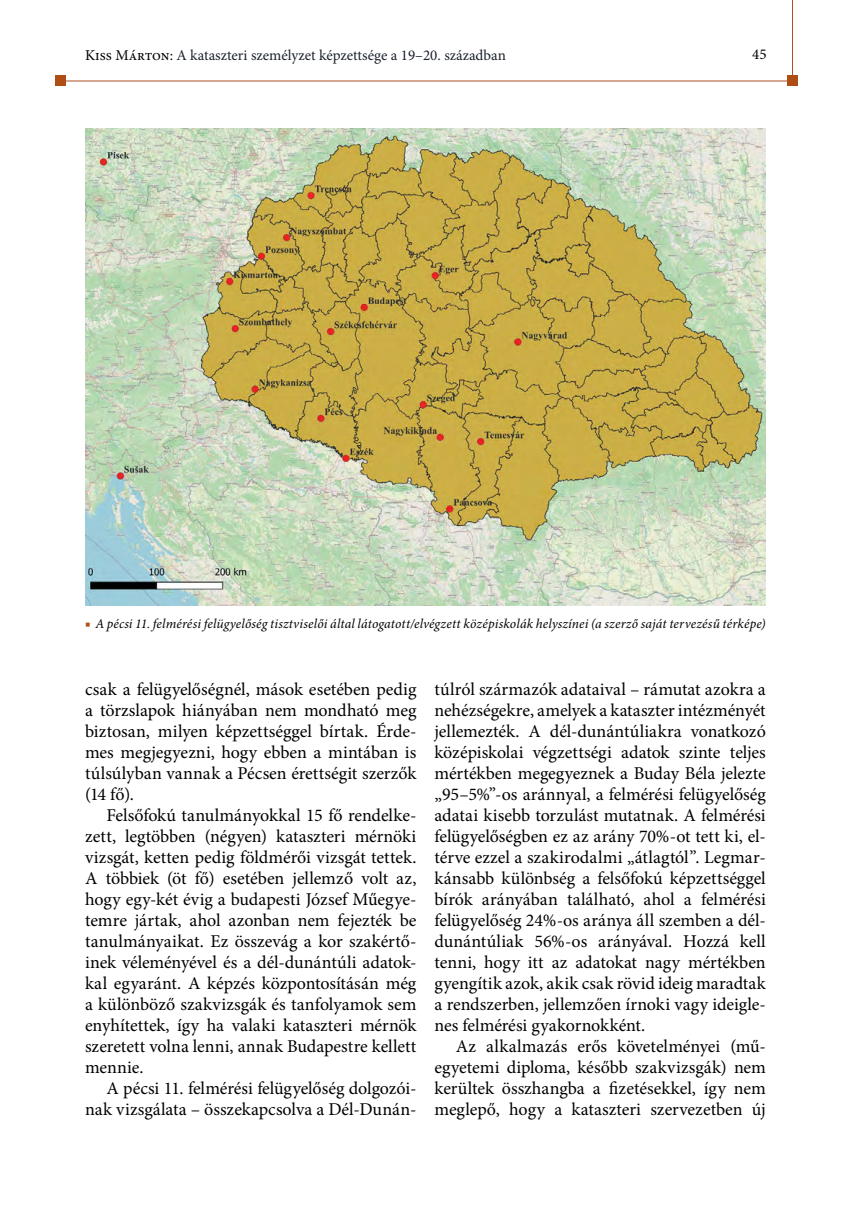
<style>
.page{position:relative;width:851px;height:1212px;background:#fff}
.page>*{position:absolute;margin:0;border:0;box-sizing:border-box;transform-origin:0 0}
.t1{font:18px/21px "Minion Pro";letter-spacing:-.005em;color:#000;text-align:justify}
.t2{font:15px "Minion Pro";color:#1a212b}
.t3{font:15px "Minion Pro";color:#000}
.képaláírás{font:italic 13.5px "Minion Pro";letter-spacing:.01em;color:#000}
.s1{color:#000}
.s2{color:#ae4e14}
</style>
<div class="page">
<hr style="left:59px;top:81px;width:733px;height:1px;background:#ae4f25">
<hr style="left:792px;top:0;width:1px;height:86px;background:#ae4f25">
<div style="left:55px;top:75px;width:11px;height:11px;background:#ae4e14"></div>
<div style="left:787px;top:75px;width:10px;height:11px;background:#ae4e14"></div>
<img style="left:85px;top:128px;width:680px;height:478px">
<p class="t2" style="left:85px;top:45px;width:422px"><span class="s1">Kiss Márton:</span> A kataszteri személyzet képzettsége a 19–20. században</p>
<p class="t3" style="left:752px;top:45px;width:16px">45</p>
<p class="képaláírás" style="left:85px;top:615px;width:682px"><span class="s2">■</span> A pécsi 11. felmérési felügyelőség tisztviselői által látogatott/elvégzett középiskolák helyszínei (a szerző saját tervezésű térképe)</p>
<p class="t1" style="left:85px;top:678px;width:333px">csak a felügyelőségnél, mások esetében pedig a törzslapok hiányában nem mondható meg biztosan, milyen képzettséggel bírtak. Érde&shy;mes megjegyezni, hogy ebben a mintában is túlsúlyban vannak a Pécsen érettségit szerzők (14 fő).</p>
<p class="t1" style="left:85px;top:804px;width:333px;text-indent:21px">Felsőfokú tanulmányokkal 15 fő rendelke&shy;zett, legtöbben (négyen) kataszteri mérnöki vizsgát, ketten pedig földmérői vizsgát tettek.<br>A többiek (öt fő) esetében jellemző volt az, hogy egy-két évig a budapesti József Műegye&shy;temre jártak, ahol azonban nem fejezték be tanulmányaikat. Ez összevág a kor szakértő&shy;inek véleményével és a dél-dunántúli adatok&shy;kal egyaránt. A képzés központosításán még a különböző szakvizsgák és tanfolyamok sem enyhítettek, így ha valaki kataszteri mérnök szeretett volna lenni, annak Budapestre kellett mennie.</p>
<p class="t1" style="left:85px;top:1077px;width:333px;text-align:right">A pécsi 11. felmérési felügyelőség dolgozói&shy;nak vizsgálata – összekapcsolva a Dél-Dunán-</p>
<p class="t1" style="left:434px;top:678px;width:333px">túlról származók adataival – rámutat azokra a nehézségekre, amelyek a kataszter intézményét jellemezték. A dél-dunántúliakra vonatkozó középiskolai végzettségi adatok szinte teljes mértékben megegyeznek a Buday Béla jelezte „95–5%”-os aránnyal, a felmérési felügyelőség adatai kisebb torzulást mutatnak. A felmérési felügyelőségben ez az arány 70%-ot tett ki, el&shy;térve ezzel a szakirodalmi „átlagtól”. Legmar&shy;kánsabb különbség a felsőfokú képzettséggel bírók arányában található, ahol a felmérési felügyelőség 24%-os aránya áll szemben a dél&shy;dunántúliak 56%-os arányával. Hozzá kell tenni, hogy itt az adatokat nagy mértékben gyengítik azok, akik csak rövid ideig maradtak a rendszerben, jellemzően írnoki vagy ideigle&shy;nes felmérési gyakornokként.</p>
<p class="t1" style="left:434px;top:1036px;width:333px;text-indent:21px">Az alkalmazás erős követelményei (mű&shy;egyetemi diploma, később szakvizsgák) nem kerültek összhangba a fizetésekkel, így nem meglepő, hogy a kataszteri szervezetben új</p>
</div>
